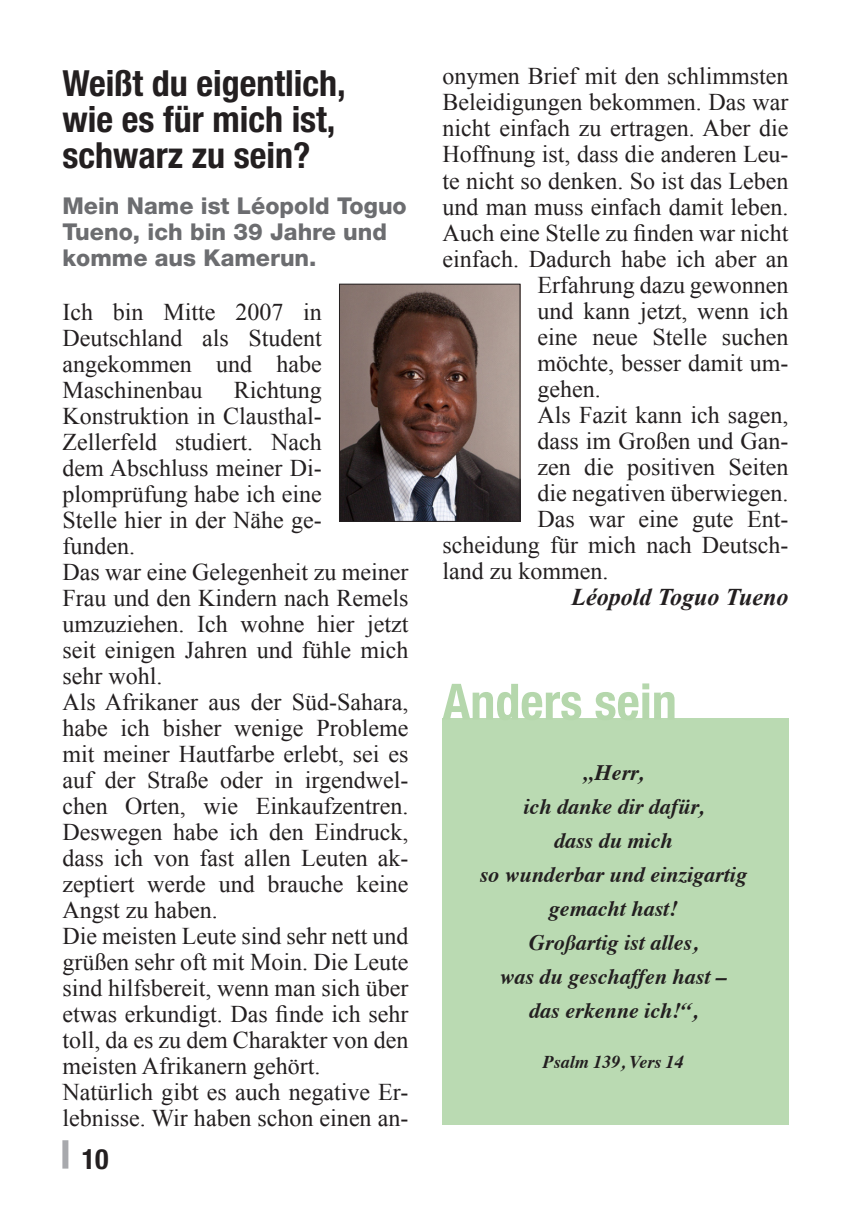
<style>
.page{position:relative;width:851px;height:1214px;background:#fff}
.page>*{position:absolute;margin:0;border:0;box-sizing:border-box;transform-origin:0 0}
.t1{font:700 condensed 50px "Helvetica Neue";color:#b5d7ac}
.t2{font:700 condensed 36px/36px "Helvetica Neue";color:#231f20}
.t3{font:700 condensed 28px "Helvetica Neue";color:#231f20}
.t4{font:24px/26px "Times New Roman";color:#231f20;text-align:justify}
.t5{font:italic 700 24px "Times New Roman";color:#231f20}
.t6{font:800 23.2px/26px "Helvetica Neue";color:#6c6d70}
.t7{font:italic 700 22px/34px "Times";color:#231f20;text-align:center}
.t8{font:italic 700 18px "Times";color:#231f20}
</style>
<div class="page">
<div style="left:62px;top:1140px;width:6px;height:28px;background:#a8a9ad"></div>
<img style="left:341px;top:285px;width:177px;height:235px">
<div style="left:339px;top:283px;width:181px;height:239px;border:1px solid #231f20"></div>
<div style="left:442px;top:718px;width:346px;height:406px;background:#badab2"></div>
<h2 class="t2" style="left:62px;top:65px;width:285px">Weißt du eigentlich, wie es für mich ist, schwarz zu sein?</h2>
<p class="t6" style="left:62px;top:192px;width:346px">Mein Name ist Léopold Toguo<br>Tueno, ich bin 39 Jahre und komme aus Kamerun.</p>
<p class="t4" style="left:62px;top:298px;width:261px">Ich bin Mitte 2007 in Deutschland als Student angekommen und habe Maschinenbau</p>
<p class="t4" style="left:62px;top:376px;width:347px;text-align:left;text-indent:171px">Richtung<br>Konstruktion in Clausthal-<br>Zellerfeld studiert. Nach<br>dem Abschluss meiner Di&shy;plomprüfung habe ich eine<br>Stelle hier in der Nähe ge-<br>funden.<br>Das war eine Gelegenheit zu meiner<br>Frau und den Kindern nach Remels umzuziehen. Ich wohne hier jetzt seit einigen Jahren und fühle mich sehr wohl.<br>Als Afrikaner aus der Süd-Sahara, habe ich bisher wenige Probleme mit meiner Hautfarbe erlebt, sei es auf der Straße oder in irgendwel&shy;chen Orten, wie Einkaufzentren.<br>Deswegen habe ich den Eindruck, dass ich von fast allen Leuten ak&shy;zeptiert werde und brauche keine<br>Angst zu haben.<br>Die meisten Leute sind sehr nett und grüßen sehr oft mit Moin. Die Leute sind hilfsbereit, wenn man sich über etwas erkundigt. Das finde ich sehr toll, da es zu dem Charakter von den meisten Afrikanern gehört.<br>Natürlich gibt es auch negative Er&shy;lebnisse. Wir haben schon einen an-</p>
<p class="t3" style="left:82px;top:1141px;width:28px">10</p>
<p class="t4" style="left:442px;top:63px;width:347px">onymen Brief mit den schlimmsten</p>
<p class="t4" style="left:442px;top:89px;width:347px">Beleidigungen bekommen. Das war</p>
<p class="t4" style="left:442px;top:115px;width:347px">nicht einfach zu ertragen. Aber die</p>
<p class="t4" style="left:442px;top:141px;width:347px">Hoffnung ist, dass die anderen Leu-</p>
<p class="t4" style="left:442px;top:167px;width:347px">te nicht so denken. So ist das Leben</p>
<p class="t4" style="left:442px;top:193px;width:347px">und man muss einfach damit leben.</p>
<p class="t4" style="left:442px;top:219px;width:347px">Auch eine Stelle zu finden war nicht</p>
<p class="t4" style="left:442px;top:245px;width:347px">einfach. Dadurch habe ich aber an</p>
<p class="t4" style="left:537px;top:271px;width:252px">Erfahrung dazu gewonnen</p>
<p class="t4" style="left:537px;top:297px;width:252px">und kann jetzt, wenn ich</p>
<p class="t4" style="left:537px;top:323px;width:252px">eine neue Stelle suchen</p>
<p class="t4" style="left:537px;top:349px;width:252px">möchte, besser damit um-</p>
<p class="t4" style="left:537px;top:375px;width:65px">gehen.</p>
<p class="t4" style="left:537px;top:401px;width:252px">Als Fazit kann ich sagen,</p>
<p class="t4" style="left:537px;top:427px;width:252px">dass im Großen und Gan-</p>
<p class="t4" style="left:537px;top:453px;width:252px">zen die positiven Seiten</p>
<p class="t4" style="left:537px;top:479px;width:252px">die negativen überwiegen.</p>
<p class="t4" style="left:537px;top:505px;width:252px">Das war eine gute Ent-</p>
<p class="t4" style="left:442px;top:531px;width:347px">scheidung für mich nach Deutsch-</p>
<p class="t4" style="left:442px;top:557px;width:167px">land zu kommen.</p>
<p class="t5" style="left:571px;top:579px;width:218px">Léopold Toguo Tueno</p>
<h1 class="t1" style="left:442px;top:671px;width:236px">Anders sein</h1>
<p class="t7" style="left:479px;top:753px;width:269px">„Herr,<br>ich danke dir dafür,<br>dass du mich<br>so wunderbar und einzigartig gemacht hast!<br>Großartig ist alles,<br>was du geschaffen hast –<br>das erkenne ich!“,</p>
<p class="t8" style="left:542px;top:1044px;width:143px">Psalm 139, Vers 14</p>
</div>
